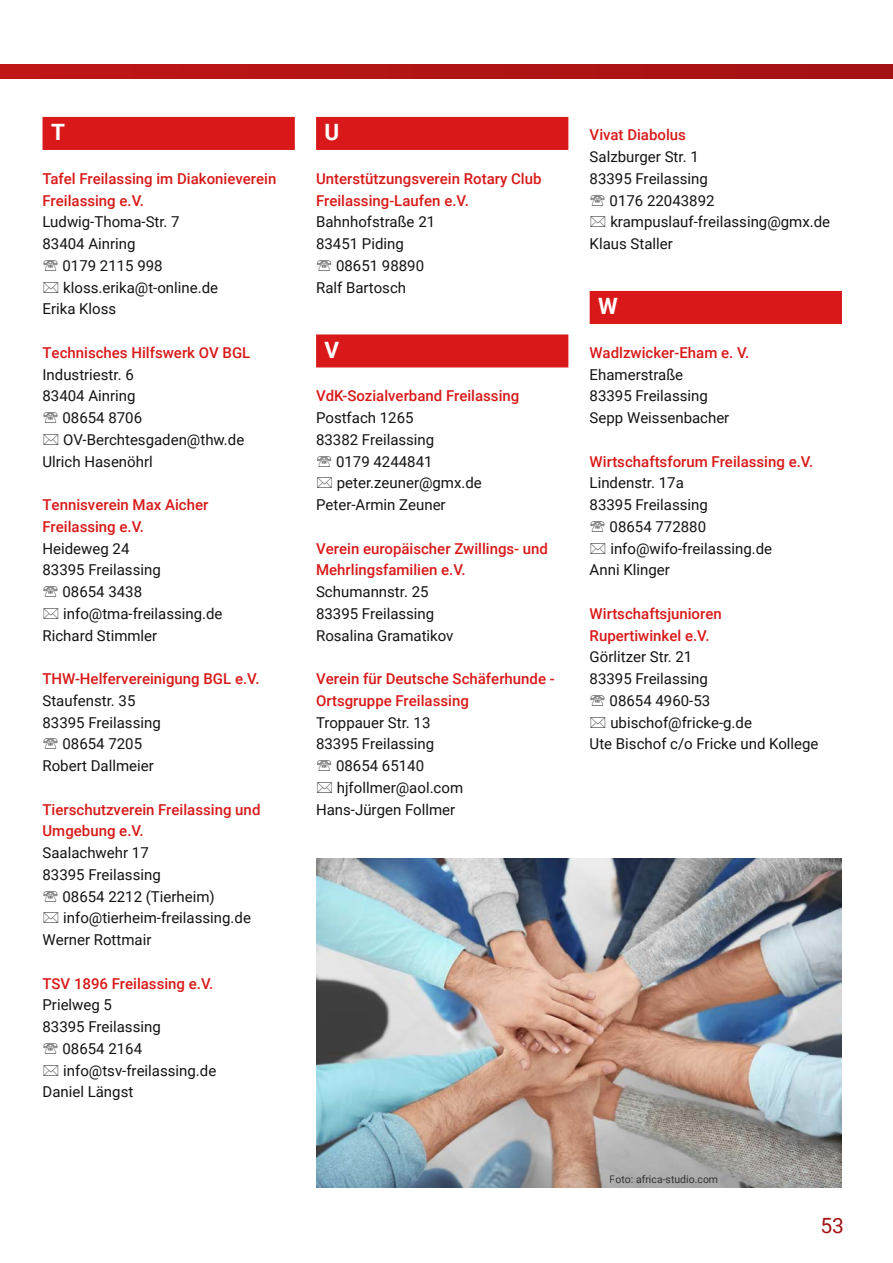
<style>
.page{position:relative;width:893px;height:1263px;background:#fff}
.page>*{position:absolute;margin:0;border:0;box-sizing:border-box;transform-origin:0 0}
.Verein-Buchstabe{font:700 22.5px "Roboto";color:#fff}
.t1{font:21px "Roboto";color:#a21214}
.Vereine{font:15px/21.8px "Roboto";color:#141314}
.Vereine-2{font:500 15px/21.8px "Roboto";color:#d91919}
.t2{font:10.5px "Roboto";color:#141314}
.s1{font-weight:400;color:#141314}
.s2{font-weight:500;color:#d91919}
</style>
<div class="page">
<svg style="left:0;top:65px;width:893px;height:13px;background:#b11414"></svg>
<div style="left:43px;top:117px;width:252px;height:33px;background:#d91919"></div>
<div style="left:316px;top:117px;width:252px;height:33px;background:#d91919"></div>
<div style="left:316px;top:334px;width:252px;height:33px;background:#d91919"></div>
<div style="left:590px;top:291px;width:252px;height:33px;background:#d91919"></div>
<img style="left:316px;top:858px;width:526px;height:329px">
<p class="Verein-Buchstabe" style="left:51px;top:117px;width:15px">T</p>
<p class="Vereine-2" style="left:43px;top:167px;width:235px">Tafel Freilassing im Diakonieverein</p>
<p class="Vereine-2" style="left:43px;top:189px;width:101px">Freilassing e.V.</p>
<p class="Vereine" style="left:43px;top:211px;width:139px">Ludwig-Thoma-Str. 7</p>
<p class="Vereine" style="left:43px;top:232px;width:94px">83404 Ainring</p>
<p class="Vereine" style="left:62px;top:254px;width:102px">0179 2115 998</p>
<p class="Vereine" style="left:63px;top:276px;width:156px">kloss.erika@t-online.de</p>
<p class="Vereine" style="left:43px;top:298px;width:75px">Erika Kloss</p>
<p class="Vereine-2" style="left:43px;top:341px;width:209px">Technisches Hilfswerk OV BGL</p>
<p class="Vereine" style="left:43px;top:363px;width:93px">Industriestr. 6</p>
<p class="Vereine" style="left:43px;top:385px;width:94px">83404 Ainring</p>
<p class="Vereine" style="left:62px;top:406px;width:81px">08654 8706</p>
<p class="Vereine" style="left:63px;top:428px;width:183px">OV-Berchtesgaden@thw.de</p>
<p class="Vereine" style="left:43px;top:450px;width:112px">Ulrich Hasenöhrl</p>
<p class="Vereine-2" style="left:43px;top:493px;width:167px">Tennisverein Max Aicher</p>
<p class="Vereine-2" style="left:43px;top:515px;width:101px">Freilassing e.V.</p>
<p class="Vereine" style="left:43px;top:537px;width:88px">Heideweg 24</p>
<p class="Vereine" style="left:43px;top:559px;width:120px">83395 Freilassing</p>
<p class="Vereine" style="left:62px;top:580px;width:81px">08654 3438</p>
<p class="Vereine" style="left:63px;top:602px;width:161px">info@tma-freilassing.de</p>
<p class="Vereine" style="left:43px;top:624px;width:116px">Richard Stimmler</p>
<p class="Vereine-2" style="left:43px;top:667px;width:219px">THW-Helfervereinigung BGL e.V.</p>
<p class="Vereine" style="left:43px;top:689px;width:94px">Staufenstr. 35</p>
<p class="Vereine" style="left:43px;top:711px;width:120px">83395 Freilassing</p>
<p class="Vereine" style="left:62px;top:733px;width:81px">08654 7205</p>
<p class="Vereine" style="left:43px;top:754px;width:113px">Robert Dallmeier</p>
<p class="Vereine-2" style="left:43px;top:798px;width:219px">Tierschutzverein Freilassing und</p>
<p class="Vereine-2" style="left:43px;top:820px;width:101px">Umgebung e.V.</p>
<p class="Vereine" style="left:43px;top:841px;width:108px">Saalachwehr 17</p>
<p class="Vereine" style="left:43px;top:863px;width:120px">83395 Freilassing</p>
<p class="Vereine" style="left:62px;top:885px;width:154px">08654 2212 (Tierheim)</p>
<p class="Vereine" style="left:63px;top:907px;width:189px">info@tierheim-freilassing.de</p>
<p class="Vereine" style="left:43px;top:928px;width:110px">Werner Rottmair</p>
<p class="Vereine-2" style="left:43px;top:972px;width:170px">TSV 1896 Freilassing e.V.</p>
<p class="Vereine" style="left:43px;top:994px;width:71px">Prielweg 5</p>
<p class="Vereine" style="left:43px;top:1015px;width:120px">83395 Freilassing</p>
<p class="Vereine" style="left:62px;top:1037px;width:81px">08654 2164</p>
<p class="Vereine" style="left:63px;top:1059px;width:155px">info@tsv-freilassing.de</p>
<p class="Vereine" style="left:43px;top:1081px;width:92px">Daniel Längst</p>
<p class="Verein-Buchstabe" style="left:325px;top:117px;width:16px">U</p>
<p class="Vereine-2" style="left:316px;top:167px;width:227px">Unterstützungsverein Rotary Club</p>
<p class="Vereine-2" style="left:316px;top:189px;width:152px">Freilassing-Laufen e.V.</p>
<p class="Vereine" style="left:316px;top:211px;width:121px">Bahnhofstraße 21</p>
<p class="Vereine" style="left:316px;top:232px;width:89px">83451 Piding</p>
<p class="Vereine" style="left:336px;top:254px;width:90px">08651 98890</p>
<p class="Vereine" style="left:316px;top:276px;width:92px">Ralf Bartosch</p>
<p class="Verein-Buchstabe" style="left:325px;top:334px;width:16px">V</p>
<p class="Vereine-2" style="left:316px;top:385px;width:205px">VdK-Sozialverband Freilassing</p>
<p class="Vereine" style="left:316px;top:406px;width:99px">Postfach 1265</p>
<p class="Vereine" style="left:316px;top:428px;width:120px">83382 Freilassing</p>
<p class="Vereine" style="left:336px;top:450px;width:98px">0179 4244841</p>
<p class="Vereine" style="left:337px;top:472px;width:147px">peter.zeuner@gmx.de</p>
<p class="Vereine" style="left:316px;top:493px;width:131px">Peter-Armin Zeuner</p>
<p class="Vereine-2" style="left:316px;top:537px;width:233px">Verein europäischer Zwillings- und<br>Mehrlingsfamilien e.V.<br><span class="s1">Schumannstr. 25<br>83395 Freilassing<br>Rosalina Gramatikov</span></p>
<p class="Vereine-2" style="left:316px;top:667px;width:240px">Verein für Deutsche Schäferhunde -</p>
<p class="Vereine-2" style="left:316px;top:689px;width:154px">Ortsgruppe Freilassing</p>
<p class="Vereine" style="left:316px;top:711px;width:116px">Troppauer Str. 13</p>
<p class="Vereine" style="left:316px;top:733px;width:120px">83395 Freilassing</p>
<p class="Vereine" style="left:336px;top:754px;width:90px">08654 65140</p>
<p class="Vereine" style="left:337px;top:776px;width:128px">hjfollmer@aol.com</p>
<p class="Vereine" style="left:316px;top:798px;width:141px">Hans-Jürgen Follmer</p>
<p class="Vereine-2" style="left:590px;top:124px;width:98px">Vivat Diabolus</p>
<p class="Vereine" style="left:590px;top:145px;width:111px">Salzburger Str. 1</p>
<p class="Vereine" style="left:590px;top:167px;width:120px">83395 Freilassing</p>
<p class="Vereine" style="left:610px;top:189px;width:106px">0176 22043892</p>
<p class="Vereine" style="left:610px;top:211px;width:221px">krampuslauf-freilassing@gmx.de</p>
<p class="Vereine" style="left:590px;top:232px;width:85px">Klaus Staller</p>
<p class="Verein-Buchstabe" style="left:598px;top:291px;width:21px">W</p>
<p class="Vereine" style="left:590px;top:341px;width:159px"><span class="s2">Wadlzwicker-Eham e. V.<br></span>Ehamerstraße<br>83395 Freilassing<br>Sepp Weissenbacher</p>
<p class="Vereine-2" style="left:590px;top:450px;width:223px">Wirtschaftsforum Freilassing e.V.</p>
<p class="Vereine" style="left:590px;top:472px;width:96px">Lindenstr. 17a</p>
<p class="Vereine" style="left:590px;top:493px;width:120px">83395 Freilassing</p>
<p class="Vereine" style="left:610px;top:515px;width:98px">08654 772880</p>
<p class="Vereine" style="left:610px;top:537px;width:163px">info@wifo-freilassing.de</p>
<p class="Vereine" style="left:590px;top:559px;width:82px">Anni Klinger</p>
<p class="Vereine-2" style="left:590px;top:602px;width:134px">Wirtschaftsjunioren</p>
<p class="Vereine-2" style="left:590px;top:624px;width:119px">Rupertiwinkel e.V.</p>
<p class="Vereine" style="left:590px;top:646px;width:104px">Görlitzer Str. 21</p>
<p class="Vereine" style="left:590px;top:667px;width:120px">83395 Freilassing</p>
<p class="Vereine" style="left:610px;top:689px;width:102px">08654 4960-53</p>
<p class="Vereine" style="left:610px;top:711px;width:143px">ubischof@fricke-g.de</p>
<p class="Vereine" style="left:590px;top:733px;width:230px">Ute Bischof c/o Fricke und Kollege</p>
<p class="t2" style="left:610px;top:1172px;width:110px">Foto: africa-studio.com</p>
<h2 class="t1" style="left:820px;top:1211px;width:25px">53</h2>
</div>
